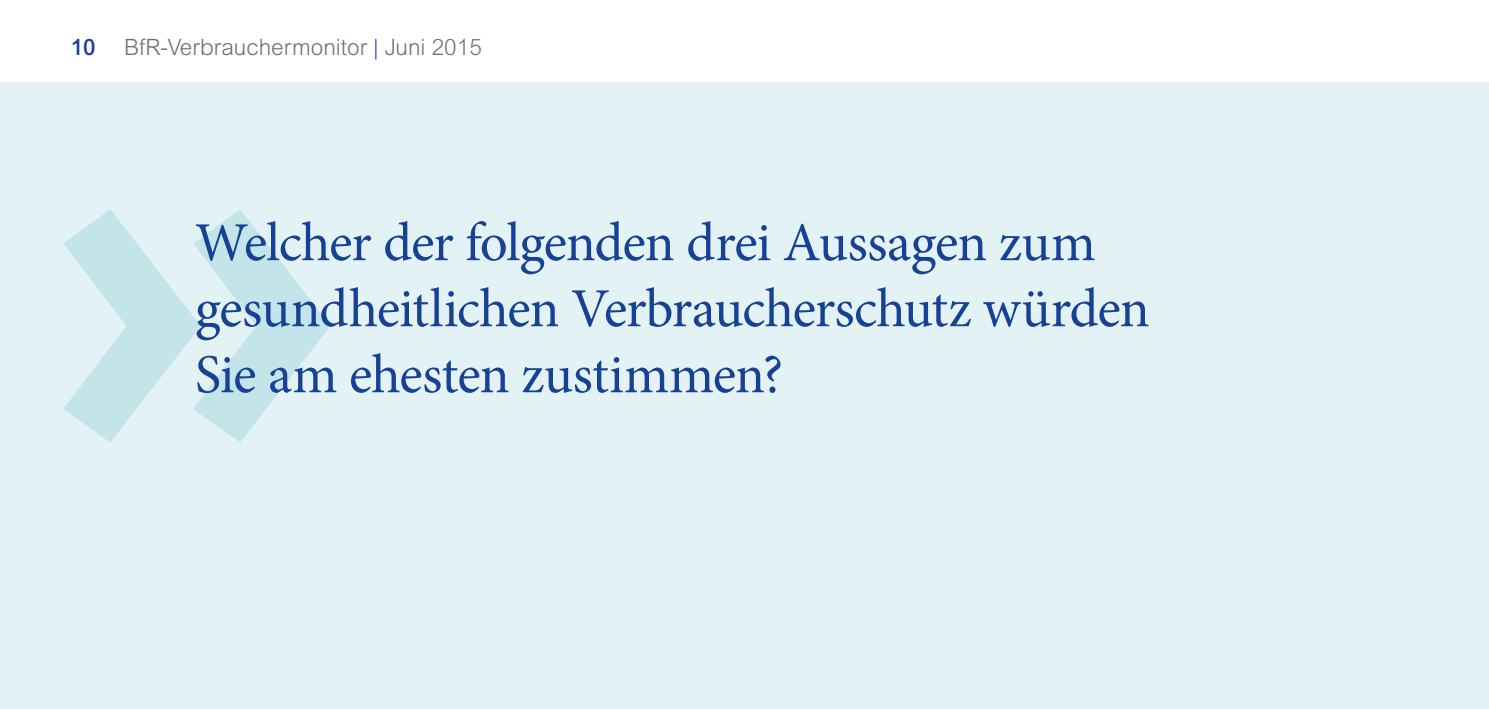
<style>
.page{position:relative;width:1489px;height:709px;background:#fff}
.page>*{position:absolute;margin:0;border:0;box-sizing:border-box;transform-origin:0 0}
.t1{font:900 375px "Meta OT";color:#c3e4e9}
.t2{font:55px/66px "Minion Pro";letter-spacing:-.02em;color:#164194}
.t3{font:300 22.5px "Arial MT Pro";color:#706f6f}
.t4{font:500 22.5px "Arial MT Pro";color:#164194}
.s1{color:#164194}
</style>
<div class="page">
<div style="left:0;top:82px;width:1488px;height:627px;background:#e3f2f5"></div>
<p class="t4" style="left:71px;top:34px;width:26px">10</p>
<p class="t3" style="left:124px;top:33px;width:359px">BfR-Verbrauchermonitor <span class="s1">|</span> Juni 2015</p>
<h1 class="t1" style="left:46px;top:80px;width:302px">&gt;&gt;</h1>
<p class="t2" style="left:195px;top:210px;width:956px">Welcher der folgenden drei Aussagen zum gesundheitlichen Verbraucherschutz würden<br>Sie am ehesten zustimmen?</p>
</div>
